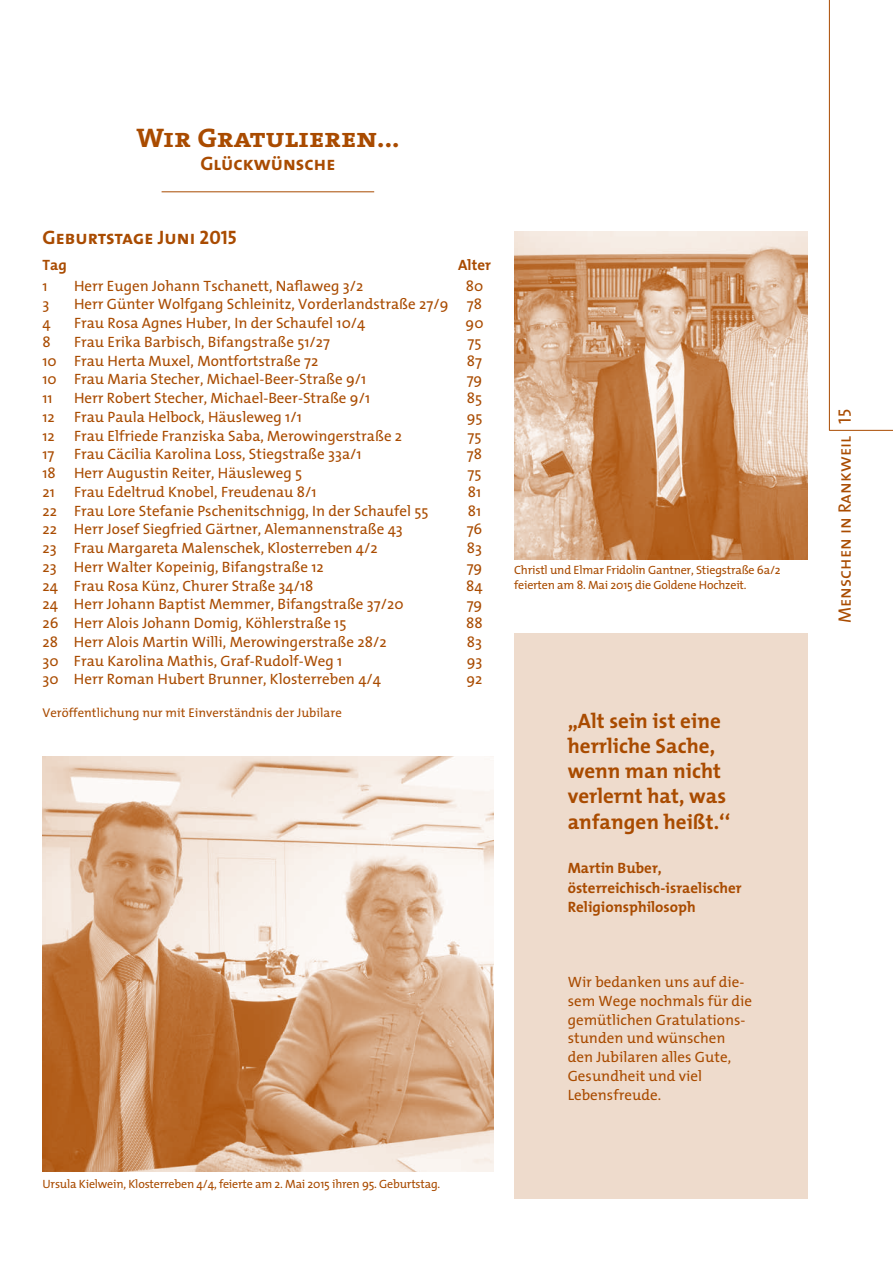
<style>
.page{position:relative;width:893px;height:1263px;background:#fff}
.page>*{position:absolute;margin:0;border:0;box-sizing:border-box;transform-origin:0 0}
.t1{font:27px "The Serif Bold Caps";letter-spacing:.005em;color:#a94b00;scale:1.05 1}
.t2{font:700 21px/25.2px "The Mix";color:#a94b00}
.t3{font:19.5px "The Mix Bold Caps";color:#a94b00}
.t4{font:18px "The Mix Caps";color:#a94b00}
.t5{font:15px/18.8px "The Mix";color:#a94b00}
.t6{font:700 15px/19.5px "The Mix";color:#a94b00}
.t7{font:12.75px "The Mix";color:#a94b00}
.t8{font:12px/14.4px "The Mix";letter-spacing:-.015em;color:#a94b00}
</style>
<div class="page">
<hr style="left:162px;top:191px;width:212px;height:1px;background:#a94b00">
<div style="left:514px;top:634px;width:294px;height:565px;background:#eedbcc"></div>
<img style="left:514px;top:232px;width:294px;height:327px">
<img style="left:43px;top:757px;width:450px;height:415px">
<hr style="left:829px;top:0;width:1px;height:430px;background:#a94b00">
<hr style="left:829px;top:430px;width:64px;height:1px;background:#a94b00">
<h1 class="t1" style="left:136px;top:115px;width:252px">Wir Gratulieren...</h1>
<h3 class="t3" style="left:200px;top:147px;width:136px">Glückwünsche</h3>
<h3 class="t3" style="left:43px;top:221px;width:196px">Geburtstage Juni 2015</h3>
<p class="t6" style="left:43px;top:254px;width:26px">Tag</p>
<p class="t6" style="left:458px;top:254px;width:34px">Alter</p>
<p class="t5" style="left:43px;top:276px;width:7px">1</p>
<p class="t5" style="left:74px;top:276px;width:291px">Herr Eugen Johann Tschanett, Naflaweg 3/2</p>
<p class="t5" style="left:466px;top:276px;width:19px">80</p>
<p class="t5" style="left:43px;top:294px;width:8px">3</p>
<p class="t5" style="left:74px;top:294px;width:410px">Herr Günter Wolfgang Schleinitz, Vorderlandstraße 27/9 78</p>
<p class="t5" style="left:43px;top:313px;width:10px">4</p>
<p class="t5" style="left:74px;top:313px;width:293px">Frau Rosa Agnes Huber, In der Schaufel 10/4</p>
<p class="t5" style="left:466px;top:313px;width:19px">90</p>
<p class="t5" style="left:43px;top:332px;width:10px">8</p>
<p class="t5" style="left:74px;top:332px;width:257px">Frau Erika Barbisch, Bifangstraße 51/27</p>
<p class="t5" style="left:468px;top:332px;width:15px">75</p>
<p class="t5" style="left:43px;top:351px;width:277px">10 Frau Herta Muxel, Montfortstraße 72</p>
<p class="t5" style="left:467px;top:351px;width:17px">87</p>
<p class="t5" style="left:43px;top:369px;width:325px">10 Frau Maria Stecher, Michael-Beer-Straße 9/1</p>
<p class="t5" style="left:467px;top:369px;width:17px">79</p>
<p class="t5" style="left:43px;top:388px;width:12px">11</p>
<p class="t5" style="left:74px;top:388px;width:298px">Herr Robert Stecher, Michael-Beer-Straße 9/1</p>
<p class="t5" style="left:467px;top:388px;width:17px">85</p>
<p class="t5" style="left:43px;top:407px;width:14px">12</p>
<p class="t5" style="left:74px;top:407px;width:229px">Frau Paula Helbock, Häusleweg 1/1</p>
<p class="t5" style="left:467px;top:407px;width:17px">95</p>
<p class="t5" style="left:43px;top:426px;width:14px">12</p>
<p class="t5" style="left:74px;top:426px;width:330px">Frau Elfriede Franziska Saba, Merowingerstraße 2</p>
<p class="t5" style="left:468px;top:426px;width:15px">75</p>
<p class="t5" style="left:43px;top:444px;width:13px">17</p>
<p class="t5" style="left:74px;top:444px;width:289px">Frau Cäcilia Karolina Loss, Stiegstraße 33a/1</p>
<p class="t5" style="left:467px;top:444px;width:17px">78</p>
<p class="t5" style="left:43px;top:463px;width:261px">18 Herr Augustin Reiter, Häusleweg 5</p>
<p class="t5" style="left:468px;top:463px;width:15px">75</p>
<p class="t5" style="left:43px;top:482px;width:14px">21</p>
<p class="t5" style="left:74px;top:482px;width:244px">Frau Edeltrud Knobel, Freudenau 8/1</p>
<p class="t5" style="left:468px;top:482px;width:15px">81</p>
<p class="t5" style="left:43px;top:501px;width:387px">22 Frau Lore Stefanie Pschenitschnigg, In der Schaufel 55</p>
<p class="t5" style="left:468px;top:501px;width:15px">81</p>
<p class="t5" style="left:42px;top:519px;width:362px">22 Herr Josef Siegfried Gärtner, Alemannenstraße 43</p>
<p class="t5" style="left:467px;top:519px;width:17px">76</p>
<p class="t5" style="left:42px;top:538px;width:337px">23 Frau Margareta Malenschek, Klosterreben 4/2</p>
<p class="t5" style="left:467px;top:538px;width:17px">83</p>
<p class="t5" style="left:42px;top:557px;width:283px">23 Herr Walter Kopeinig, Bifangstraße 12</p>
<p class="t5" style="left:467px;top:557px;width:17px">79</p>
<p class="t5" style="left:42px;top:576px;width:272px">24 Frau Rosa Künz, Churer Straße 34/18</p>
<p class="t5" style="left:466px;top:576px;width:18px">84</p>
<p class="t5" style="left:42px;top:594px;width:363px">24 Herr Johann Baptist Memmer, Bifangstraße 37/20</p>
<p class="t5" style="left:467px;top:594px;width:17px">79</p>
<p class="t5" style="left:42px;top:613px;width:305px">26 Herr Alois Johann Domig, Köhlerstraße 15</p>
<p class="t5" style="left:466px;top:613px;width:18px">88</p>
<p class="t5" style="left:42px;top:632px;width:346px">28 Herr Alois Martin Willi, Merowingerstraße 28/2</p>
<p class="t5" style="left:467px;top:632px;width:17px">83</p>
<p class="t5" style="left:42px;top:651px;width:301px">30 Frau Karolina Mathis, Graf-Rudolf-Weg 1</p>
<p class="t5" style="left:467px;top:651px;width:17px">93</p>
<p class="t5" style="left:42px;top:669px;width:340px">30 Herr Roman Hubert Brunner, Klosterreben 4/4</p>
<p class="t5" style="left:466px;top:669px;width:17px">92</p>
<p class="t7" style="left:43px;top:702px;width:301px">Veröffentlichung nur mit Einverständnis der Jubilare</p>
<p class="t8" style="left:514px;top:563px;width:268px">Christl und Elmar Fridolin Gantner, Stiegstraße 6a/2 feierten am 8. Mai 2015 die Goldene Hochzeit.</p>
<h2 class="t2" style="left:568px;top:707px;width:164px">„Alt sein ist eine herrliche Sache, wenn man nicht verlernt hat, was anfangen heißt.‘‘</h2>
<p class="t6" style="left:568px;top:858px;width:176px">Martin Buber, österreichisch-israelischer<br>Religionsphilosoph</p>
<p class="t5" style="left:568px;top:972px;width:186px">Wir bedanken uns auf die&shy;sem Wege nochmals für die gemütlichen Gratulations&shy;stunden und wünschen den Jubilaren alles Gute,<br>Gesundheit und viel<br>Lebensfreude.</p>
<p class="t8" style="left:43px;top:1176px;width:399px">Ursula Kielwein, Klosterreben 4/4, feierte am 2. Mai 2015 ihren 95. Geburtstag.</p>
<p class="t4" style="left:830px;top:623px;width:215px;rotate:-90deg">Menschen in Rankweil 15</p>
</div>
